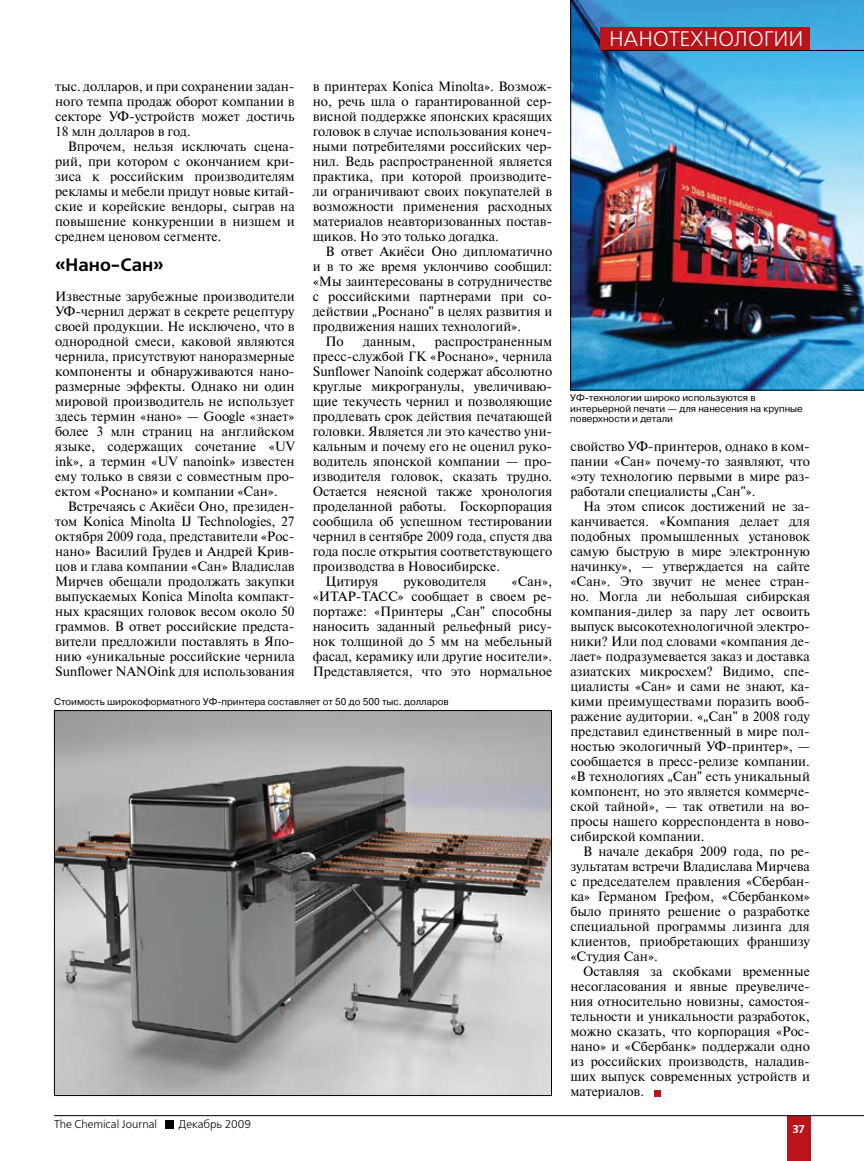
<style>
.page{position:relative;width:864px;height:1161px;background:#fff}
.page>*{position:absolute;margin:0;border:0;box-sizing:border-box;transform-origin:0 0}
.t1{font:21px "Free Set C";color:#fff}
.t2{font:700 18px "Free Set C";color:#000}
.t3{font:13.5px/15px "Newton C";color:#000;text-align:justify}
.t4{font:11.25px "Free Set C";color:#000}
.t5{font:700 11.25px "Free Set C";color:#fff}
.t6{font:9.75px/10.5px "Pragmatica C";color:#000}
</style>
<div class="page">
<div style="left:786px;top:1116px;width:23px;height:45px;background:#ba131a"></div>
<div style="left:165px;top:1120px;width:8px;height:8px;background:#000"></div>
<hr style="left:54px;top:1115px;width:809px;height:1px;background:#000">
<img style="left:570px;top:0;width:293px;height:390px">
<div style="left:600px;top:27px;width:209px;height:23px;background:#ba131a"></div>
<hr style="left:602px;top:50px;width:261px;height:1px;background:#000">
<img style="left:56px;top:712px;width:493px;height:382px">
<svg style="left:654px;top:1090px;width:6px;height:6px"></svg>
<p class="t3" style="left:55px;top:79px;width:241px">тыс. долларов, и при сохранении задан&shy;ного темпа продаж оборот компании в секторе УФ-устройств может достичь 18 млн долларов в год.</p>
<p class="t3" style="left:55px;top:139px;width:241px;text-indent:13px">Впрочем, нельзя исключать сцена&shy;рий, при котором с окончанием кри&shy;зиса к российским производителям рекламы и мебели придут новые китай&shy;ские и корейские вендоры, сыграв на повышение конкуренции в низшем и среднем ценовом сегменте.</p>
<h2 class="t2" style="left:55px;top:255px;width:110px">«Нано-Сан»</h2>
<p class="t3" style="left:55px;top:289px;width:241px">Известные зарубежные производители УФ-чернил держат в секрете рецептуру своей продукции. Не исключено, что в однородной смеси, каковой являются чернила, присутствуют наноразмерные компоненты и обнаруживаются нано&shy;размерные эффекты. Однако ни один мировой производитель не использует здесь термин «нано» — Google «знает» более 3 млн страниц на английском языке, содержащих сочетание «UV ink», а термин «UV nanoink» известен ему только в связи с совместным про&shy;ектом «Роснано» и компании «Сан».</p>
<p class="t3" style="left:55px;top:499px;width:241px;text-indent:13px">Встречаясь с Акиёси Оно, президен&shy;том Konica Minolta IJ Technologies, 27 октября 2009 года, представители «Рос&shy;нано» Василий Грудев и Андрей Крив&shy;цов и глава компании «Сан» Владислав Мирчев обещали продолжать закупки выпускаемых Konica Minolta компакт&shy;ных красящих головок весом около 50 граммов. В ответ российские предста&shy;вители предложили поставлять в Япо&shy;нию «уникальные российские чернила Sunflower NANOink для использования</p>
<p class="t3" style="left:312px;top:79px;width:241px">в принтерах Konica Minolta». Возмож&shy;но, речь шла о гарантированной сер&shy;висной поддержке японских красящих головок в случае использования конеч&shy;ными потребителями российских чер&shy;нил. Ведь распространенной является практика, при которой производите&shy;ли ограничивают своих покупателей в возможности применения расходных материалов неавторизованных постав&shy;щиков. Но это только догадка.</p>
<p class="t3" style="left:312px;top:244px;width:241px;text-indent:13px">В ответ Акиёси Оно дипломатично и в то же время уклончиво сообщил: «Мы заинтересованы в сотрудничестве с российскими партнерами при со&shy;действии</p>
<p class="t3" style="left:372px;top:312px;width:6px">"</p>
<p class="t3" style="left:377px;top:304px;width:176px">Роснано" в целях развития и</p>
<p class="t3" style="left:312px;top:319px;width:210px">продвижения наших технологий».</p>
<p class="t3" style="left:325px;top:334px;width:20px">По</p>
<p class="t3" style="left:363px;top:334px;width:54px">данным,</p>
<p class="t3" style="left:435px;top:334px;width:119px">распространенным</p>
<p class="t3" style="left:312px;top:349px;width:241px">пресс-службой ГК «Роснано», чернила</p>
<p class="t3" style="left:312px;top:364px;width:241px">Sunflower Nanoink содержат абсолютно</p>
<p class="t3" style="left:312px;top:379px;width:241px">круглые микрогранулы, увеличиваю-</p>
<p class="t3" style="left:312px;top:394px;width:241px">щие текучесть чернил и позволяющие</p>
<p class="t3" style="left:312px;top:409px;width:241px">продлевать срок действия печатающей</p>
<p class="t3" style="left:312px;top:424px;width:241px">головки. Является ли это качество уни-</p>
<p class="t3" style="left:312px;top:439px;width:241px">кальным и почему его не оценил руко-</p>
<p class="t3" style="left:312px;top:454px;width:241px">водитель японской компании — про-</p>
<p class="t3" style="left:312px;top:469px;width:241px">изводителя головок, сказать трудно.</p>
<p class="t3" style="left:312px;top:484px;width:241px">Остается неясной также хронология</p>
<p class="t3" style="left:312px;top:499px;width:241px">проделанной работы. Госкорпорация</p>
<p class="t3" style="left:312px;top:514px;width:241px">сообщила об успешном тестировании</p>
<p class="t3" style="left:312px;top:529px;width:241px">чернил в сентябре 2009 года, спустя два</p>
<p class="t3" style="left:312px;top:544px;width:241px">года после открытия соответствующего</p>
<p class="t3" style="left:312px;top:559px;width:189px">производства в Новосибирске.</p>
<p class="t3" style="left:325px;top:574px;width:54px">Цитируя</p>
<p class="t3" style="left:403px;top:574px;width:84px">руководителя</p>
<p class="t3" style="left:312px;top:574px;width:241px;text-indent:199px">«Сан», «ИТАР-ТАСС» сообщает в своем ре&shy;портаже: «Принтеры</p>
<p class="t3" style="left:312px;top:604px;width:241px;text-indent:143px">Сан" способны наносить заданный рельефный рису&shy;нок толщиной до 5 мм на мебельный фасад, керамику или другие носители».<br>Представляется, что это нормальное</p>
<p class="t3" style="left:450px;top:612px;width:6px">"</p>
<p class="t6" style="left:54px;top:696px;width:396px">Стоимость широкоформатного УФ-принтера составляет от 50 до 500 тыс. долларов</p>
<h1 class="t1" style="left:609px;top:28px;width:196px">НАНОТЕХНОЛОГИИ</h1>
<p class="t6" style="left:570px;top:393px;width:234px">УФ-технологии широко используются в интерьерной печати — для нанесения на крупные поверхности и детали</p>
<p class="t3" style="left:570px;top:439px;width:241px">свойство УФ-принтеров, однако в ком&shy;пании «Сан» почему-то заявляют, что «эту технологию первыми в мире раз&shy;работали специалисты</p>
<p class="t3" style="left:711px;top:492px;width:6px">"</p>
<p class="t3" style="left:716px;top:484px;width:41px">Сан"».</p>
<p class="t3" style="left:583px;top:499px;width:228px">На этом список достижений не за-</p>
<p class="t3" style="left:570px;top:514px;width:241px">канчивается. «Компания делает для</p>
<p class="t3" style="left:570px;top:529px;width:241px">подобных промышленных установок</p>
<p class="t3" style="left:570px;top:544px;width:241px">самую быструю в мире электронную</p>
<p class="t3" style="left:570px;top:559px;width:241px">начинку», — утверждается на сайте</p>
<p class="t3" style="left:570px;top:574px;width:241px">«Сан». Это звучит не менее стран-</p>
<p class="t3" style="left:570px;top:589px;width:241px">но. Могла ли небольшая сибирская</p>
<p class="t3" style="left:570px;top:604px;width:241px">компания-дилер за пару лет освоить</p>
<p class="t3" style="left:570px;top:619px;width:241px">выпуск высокотехнологичной электро-</p>
<p class="t3" style="left:570px;top:634px;width:241px">ники? Или под словами «компания де-</p>
<p class="t3" style="left:570px;top:649px;width:241px">лает» подразумевается заказ и доставка</p>
<p class="t3" style="left:570px;top:664px;width:241px">азиатских микросхем? Видимо, спе-</p>
<p class="t3" style="left:570px;top:679px;width:241px">циалисты «Сан» и сами не знают, ка-</p>
<p class="t3" style="left:570px;top:694px;width:241px">кими преимуществами поразить вооб-</p>
<p class="t3" style="left:570px;top:709px;width:241px">ражение аудитории. « Сан" в 2008 году</p>
<p class="t3" style="left:703px;top:717px;width:6px">"</p>
<p class="t3" style="left:570px;top:724px;width:241px">представил единственный в мире пол&shy;ностью экологичный УФ-принтер», — сообщается в пресс-релизе компании. «В технологиях</p>
<p class="t3" style="left:667px;top:777px;width:6px">"</p>
<p class="t3" style="left:570px;top:769px;width:241px;text-indent:103px">Сан" есть уникальный компонент, но это является коммерче&shy;ской тайной», — так ответили на во&shy;просы нашего корреспондента в ново&shy;сибирской компании.</p>
<p class="t3" style="left:570px;top:844px;width:241px;text-indent:13px">В начале декабря 2009 года, по ре&shy;зультатам встречи Владислава Мирчева с председателем правления «Сбербан&shy;ка» Германом Грефом, «Сбербанком» было принято решение о разработке специальной программы лизинга для клиентов, приобретающих франшизу «Студия Сан».</p>
<p class="t3" style="left:570px;top:964px;width:241px;text-indent:13px">Оставляя за скобками временные несогласования и явные преувеличе&shy;ния относительно новизны, самостоя&shy;тельности и уникальности разработок, можно сказать, что корпорация «Рос&shy;нано» и «Сбербанк» поддержали одно из российских производств, наладив&shy;ших выпуск современных устройств и материалов.</p>
<p class="t4" style="left:54px;top:1118px;width:104px">The Chemical Journal</p>
<p class="t4" style="left:178px;top:1118px;width:74px">Декабрь 2009</p>
<p class="t5" style="left:792px;top:1122px;width:14px">37</p>
</div>
